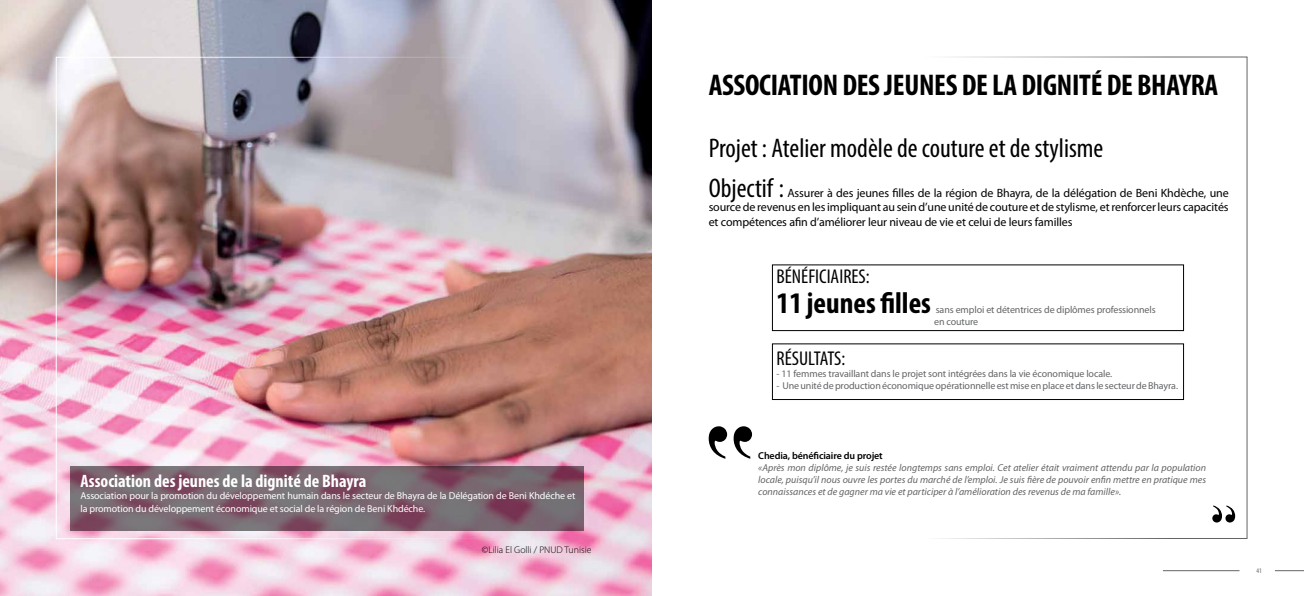
<style>
.page{position:relative;width:1304px;height:596px;background:#fff}
.page>*{position:absolute;margin:0;border:0;box-sizing:border-box;transform-origin:0 0}
.t1{font:700 condensed 30px "Myriad Pro";letter-spacing:-.01em;color:#000}
.t2{font:condensed 27px "Myriad Pro";color:#000}
.t3{font:condensed 20px "Myriad Pro";color:#000}
.t4{font:700 condensed 18px "Myriad Pro";color:#fff}
.t5{font:12px/14.4px "Myriad Pro";letter-spacing:-.01em;color:#000;text-align:justify}
.t6{font:italic 10px/12px "Myriad Pro";color:#636466;text-align:justify}
.t7{font:10px/12px "Myriad Pro";letter-spacing:-.01em;color:#636466}
.t8{font:10px/12px "Myriad Pro";letter-spacing:-.01em;color:#fff}
.t9{font:600 10px "Myriad Pro";letter-spacing:-.01em;color:#000}
.t10{font:300 9.7px "Myriad Pro";color:#000}
.t11{font:condensed 7px "Myriad Pro";color:#636466}
</style>
<div class="page">
<svg style="left:1275px;top:570px;width:29px;height:1px"></svg>
<hr style="left:1163px;top:570px;width:76px;height:1px;background:#636466">
<img style="left:0;top:0;width:652px;height:595px">
<svg style="left:71px;top:466px;width:513px;height:64px;background:#78616d"></svg>
<svg style="left:709px;top:426px;width:43px;height:32px"></svg>
<svg style="left:1212px;top:505px;width:23px;height:17px"></svg>
<h3 class="t4" style="left:81px;top:470px;width:287px">Association des jeunes de la dignité de Bhayra</h3>
<p class="t8" style="left:81px;top:489px;width:496px">Association pour la promotion du développement humain dans le secteur de Bhayra de la Délégation de Beni Khdéche et la promotion du développement économique et social de la région de Beni Khdéche.</p>
<p class="t10" style="left:482px;top:544px;width:111px">©Lilia El Golli / PNUD Tunisie</p>
<h1 class="t1" style="left:709px;top:66px;width:511px">ASSOCIATION DES JEUNES DE LA DIGNITÉ DE BHAYRA</h1>
<h2 class="t2" style="left:709px;top:131px;width:396px">Projet : Atelier modèle de couture et de stylisme</h2>
<h2 class="t2" style="left:709px;top:171px;width:77px">Objectif :</h2>
<p class="t5" style="left:709px;top:185px;width:522px;text-indent:79px">Assurer à des jeunes filles de la région de Bhayra, de la délégation de Beni Khdèche, une source de revenus en les impliquant au sein d’une unité de couture et de stylisme, et renforcer leurs capacités et compétences afin d’améliorer leur niveau de vie et celui de leurs familles</p>
<h3 class="t3" style="left:777px;top:264px;width:95px">BÉNÉFICIAIRES:</h3>
<h1 class="t1" style="left:777px;top:284px;width:156px">11 jeunes filles</h1>
<p class="t7" style="left:934px;top:303px;width:223px">sans emploi et détentrices de diplômes professionnels en couture</p>
<h3 class="t3" style="left:777px;top:346px;width:70px">RÉSULTATS:</h3>
<p class="t7" style="left:777px;top:367px;width:337px">- 11 femmes travaillant dans le projet sont intégrées dans la vie économique locale.</p>
<p class="t7" style="left:777px;top:379px;width:403px">- Une unité de production économique opérationnelle est mise en place et dans le secteur de Bhayra.</p>
<p class="t9" style="left:758px;top:449px;width:126px">Chedia, bénéficiaire du projet</p>
<p class="t6" style="left:758px;top:461px;width:449px">«Après mon diplôme, je suis restée longtemps sans emploi. Cet atelier était vraiment attendu par la population locale, puisqu’il nous ouvre les portes du marché de l’emploi. Je suis fière de pouvoir enfin mettre en pratique mes connaissances et de gagner ma vie et participer à l’amélioration des revenus de ma famille».</p>
<p class="t11" style="left:1256px;top:566px;width:7px">41</p>
</div>
